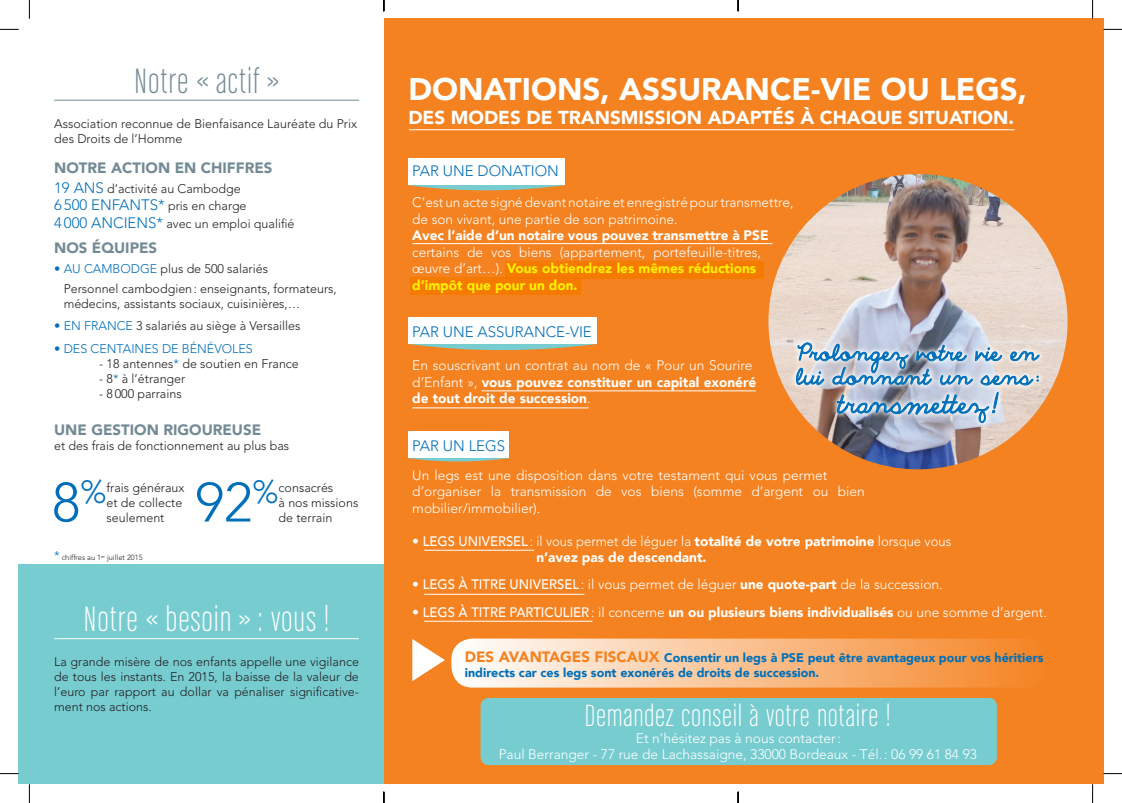
<style>
.page{position:relative;width:1122px;height:803px;background:#fff}
.page>*{position:absolute;margin:0;border:0;box-sizing:border-box;transform-origin:0 0}
.t1{font:300 54.88px "Avenir";color:#006fba}
.t2{font:37.5px "Chalet Comprime Milan Sixty";letter-spacing:.04em;color:#fff}
.t3{font:37.5px "Chalet Comprime Milan Sixty";letter-spacing:.04em;color:#738a95}
.t4{font:32.5px "Chalet Comprime Milan Sixty";letter-spacing:.04em;color:#fff}
.t5{font:300 32px "Avenir";color:#006fba}
.t6{font:900 31.25px "Avenir";color:#fff}
.t7{font:23.75px "The Only Exception";letter-spacing:-.005em;color:#006fba}
.t8{font:20px/24px "The Only Exception";color:#006fba}
.t9{font:900 18.75px "Avenir";color:#fff}
.t10{font:300 15px "Avenir";color:#006fba}
.t11{font:900 15px "Avenir";color:#738a95}
.t12{font:900 15px "Avenir";color:#f58220}
.t13{font:300 13.75px/16.5px "Avenir";color:#fff}
.t14{font:900 13.75px/16.5px "Avenir";color:#fff}
.t15{font:300 12.5px/15px "Avenir";color:#231f20}
.t16{font:900 12.5px/15px "Avenir";color:#006fba}
.t17{font:300 12.5px "Avenir";color:#006fba}
.t18{font:300 7.5px "Avenir";color:#231f20}
.s1{font-size:15px;color:#006fba}
.s2{font-size:12.5px;color:#231f20}
.s3{color:#006fba}
.s4{font-size:12.5px;color:#006fba}
.s5{font-weight:900}
.s6{font-weight:300}
.s7{font-weight:500}
</style>
<div class="page">
<div style="left:19px;top:564px;width:365px;height:220px;background:#77ccd0"></div>
<div style="left:384px;top:19px;width:719px;height:765px;background:#f58220"></div>
<hr style="left:54px;top:638px;width:305px;height:1px;background:#fff">
<hr style="left:54px;top:100px;width:305px;height:1px;background:#738a95">
<hr style="left:409px;top:129px;width:605px;height:1px;background:#fff">
<div style="left:480px;top:698px;width:517px;height:67px;background:#77ccd0;border-radius:8px"></div>
<div style="left:451px;top:638px;width:597px;height:49px;background:linear-gradient(to right,#feffff,#f58322);border-radius:21px"></div>
<svg style="left:412px;top:639px;width:33px;height:42px"></svg>
<svg style="left:408px;top:185px;width:156px;height:6px"></svg>
<div style="left:408px;top:159px;width:156px;height:26px;background:#fff"></div>
<svg style="left:410px;top:344px;width:186px;height:7px"></svg>
<div style="left:408px;top:318px;width:189px;height:26px;background:#fff"></div>
<svg style="left:408px;top:458px;width:101px;height:4px"></svg>
<div style="left:408px;top:432px;width:101px;height:26px;background:#fff"></div>
<img style="left:768px;top:174px;width:299px;height:295px">
<hr style="left:412px;top:243px;width:360px;height:1px;background:#fff">
<hr style="left:482px;top:390px;width:274px;height:1px;background:#fff">
<hr style="left:412px;top:408px;width:176px;height:1px;background:#fff">
<hr style="left:424px;top:550px;width:110px;height:1px;background:#fff">
<hr style="left:424px;top:594px;width:160px;height:1px;background:#fff">
<hr style="left:424px;top:621px;width:168px;height:1px;background:#fff">
<div style="left:505px;top:261px;width:258px;height:18px;background:#f57a00"></div>
<div style="left:410px;top:278px;width:171px;height:17px;background:#f57a00"></div>
<svg style="left:790px;top:336px;width:255px;height:93px;background:#cbb4a8"></svg>
<svg style="left:795px;top:330px;width:245px;height:56px;background:#afc1d3"></svg>
<svg style="left:836px;top:392px;width:163px;height:31px;background:#a0b6cd"></svg>
<svg style="left:0;top:29px;width:19px;height:1px"></svg>
<svg style="left:1103px;top:29px;width:19px;height:1px"></svg>
<svg style="left:0;top:773px;width:19px;height:1px"></svg>
<svg style="left:1103px;top:773px;width:19px;height:1px"></svg>
<svg style="left:29px;top:0;width:1px;height:19px"></svg>
<svg style="left:29px;top:784px;width:1px;height:19px"></svg>
<svg style="left:1092px;top:0;width:1px;height:19px"></svg>
<svg style="left:1092px;top:784px;width:1px;height:19px"></svg>
<svg style="left:737px;top:0;width:2px;height:11px"></svg>
<svg style="left:737px;top:792px;width:2px;height:11px"></svg>
<h2 class="t3" style="left:135px;top:61px;width:146px">Notre « actif »</h2>
<p class="t15" style="left:54px;top:116px;width:304px">Association reconnue de Bienfaisance Lauréate du Prix des Droits de l’Homme</p>
<p class="t11" style="left:54px;top:155px;width:12px">NOTRE</p>
<p class="t11" style="left:111px;top:155px;width:32px">ACTION</p>
<p class="t11" style="left:175px;top:155px;width:80px">EN CHI FFRES</p>
<p class="t15" style="left:54px;top:181px;width:188px"><span class="s1">19 ANS</span> d’activité au Cambodge</p>
<p class="t10" style="left:54px;top:196px;width:194px">6500 ENFANTS* <span class="s2">pris en charge</span></p>
<p class="t15" style="left:54px;top:216px;width:242px"><span class="s1">4000 ANCIENS*</span> avec un emploi qualifié</p>
<p class="t11" style="left:54px;top:235px;width:12px">NOS</p>
<p class="t11" style="left:92px;top:235px;width:11px">ÉQUIPES</p>
<p class="t15" style="left:64px;top:258px;width:275px;line-height:20px;text-indent:-9px"><span class="s3">• AU CAMBODGE</span> plus de 500 salariés<br>Personnel cambodgien: enseignants, formateurs,</p>
<p class="t15" style="left:64px;top:296px;width:238px">médecins, assistants sociaux, cuisinières,…</p>
<p class="t15" style="left:54px;top:318px;width:248px"><span class="s3">• EN FRANCE</span> 3 salariés au siège à Versailles</p>
<p class="t17" style="left:54px;top:341px;width:200px">• DES CENTAINES DE BÉNÉVOLES</p>
<p class="t15" style="left:99px;top:356px;width:201px">- 18 antennes<span class="s3">*</span> de soutien en France</p>
<p class="t15" style="left:99px;top:371px;width:88px">- 8<span class="s3">*</span> à l’étranger</p>
<p class="t15" style="left:99px;top:386px;width:84px">- 8000 parrains</p>
<p class="t11" style="left:54px;top:417px;width:12px">UNE</p>
<p class="t11" style="left:91px;top:417px;width:11px">GESTION</p>
<p class="t11" style="left:163px;top:417px;width:11px">RIGOUREUSE</p>
<p class="t15" style="left:54px;top:438px;width:237px">et des frais de fonctionnement au plus bas</p>
<h1 class="t1" style="left:195px;top:470px;width:85px">92<sup>%</sup></h1>
<p class="t15" style="left:279px;top:480px;width:81px">consacrés<br>à nos missions</p>
<h3 class="t5" style="left:80px;top:473px;width:28px">%</h3>
<p class="t15" style="left:107px;top:480px;width:80px">frais généraux et de collecte seulement</p>
<h1 class="t1" style="left:52px;top:470px;width:30px">8</h1>
<p class="t15" style="left:279px;top:510px;width:55px">de terrain</p>
<p class="t18" style="left:54px;top:553px;width:90px"><span class="s4">*</span> chiffres au 1<sup>er</sup> juillet 2015</p>
<h2 class="t2" style="left:84px;top:599px;width:247px">Notre « besoin » : vous !</h2>
<p class="t15" style="left:54px;top:654px;width:306px;text-align:justify">La grande misère de nos enfants appelle une vigilance de tous les instants. En 2015, la baisse de la valeur de l’euro par rapport au dollar va pénaliser significative&shy;ment nos actions.</p>
<h3 class="t6" style="left:408px;top:62px;width:620px">Donations, assurance-vie ou legs,</h3>
<h3 class="t9" style="left:408px;top:101px;width:315px">des modes de transmission ada</h3>
<h3 class="t9" style="left:750px;top:101px;width:266px">ptés à chaque situation.</h3>
<p class="t10" style="left:412px;top:162px;width:42px">Par une</p>
<p class="t10" style="left:478px;top:162px;width:11px">donation</p>
<p class="t13" style="left:412px;top:194px;width:383px">C’est un acte signé devant notaire et enregistré pour transmettre, de son vivant, une partie de son patrimoine.</p>
<p class="t14" style="left:412px;top:227px;width:341px">Avec l’aide d’un notaire vous pouvez transmettre à PSE</p>
<p class="t13" style="left:412px;top:244px;width:350px">certains de vos biens (appartement, portefeuille-titres, œuvre d’art…). <span class="s5">Vous obtiendrez les mêmes réductions d’impôt que pour un don.</span></p>
<p class="t10" style="left:412px;top:323px;width:42px">Par une</p>
<p class="t10" style="left:478px;top:323px;width:11px">assurance</p>
<p class="t10" style="left:565px;top:323px;width:14px">-vie</p>
<p class="t14" style="left:412px;top:357px;width:345px"><span class="s6">En souscrivant un contrat au nom de « Pour un Sourire d’Enfant »,</span> vous pouvez constituer un capital exonéré de tout droit de succession<span class="s6">.</span></p>
<p class="t10" style="left:412px;top:437px;width:66px">Parun legs</p>
<p class="t13" style="left:412px;top:467px;width:454px">Un legs est une disposition dans votre testament qui vous permet d’organiser la transmission de vos biens (somme d’argent ou bien mobilier/immobilier).</p>
<p class="t14" style="left:536px;top:532px;width:416px;text-indent:-124px"><span class="s6">•</span> <span class="s7">LEGS UNIVERSEL</span> <span class="s6">: il vous permet de léguer la</span> totalité de votre patrimoine <span class="s6">lorsque vous </span>n’avez pas de descendant.</p>
<p class="t13" style="left:412px;top:576px;width:532px">• <span class="s7">LEGS À TITRE UNIVERSEL</span> : il vous permet de léguer <span class="s5">une quote-part</span> de la succession.</p>
<p class="t14" style="left:412px;top:603px;width:636px"><span class="s6">•</span> <span class="s7">LEGS À TITRE PARTICULIER</span><span class="s6">: il concerne</span> un ou plusieurs biens individualisés <span class="s6">ou une somme d’argent.</span></p>
<h3 class="t8" style="left:796px;top:341px;width:244px">Prolongez votre vie en lui donnant un sens:</h3>
<h3 class="t7" style="left:838px;top:391px;width:162px">transmettez!</h3>
<p class="t12" style="left:465px;top:644px;width:325px">Des avantages fiscaux <span class="s4">Consentir un legs à PSE</span></p>
<p class="t16" style="left:465px;top:650px;width:580px;text-indent:343px">peut être avantageux pour vos héritiers indirects car ces legs sont exonérés de droits de succession.</p>
<h3 class="t4" style="left:585px;top:698px;width:307px">Demandez conseil à votre notaire !</h3>
<p class="t13" style="left:499px;top:730px;width:480px;text-align:center">Et n’hésitez pas à nous contacter:<br>Paul Berranger - 77 rue de Lachassaigne, 33000 Bordeaux - Tél.: 06 99 61 84 93</p>
</div>
